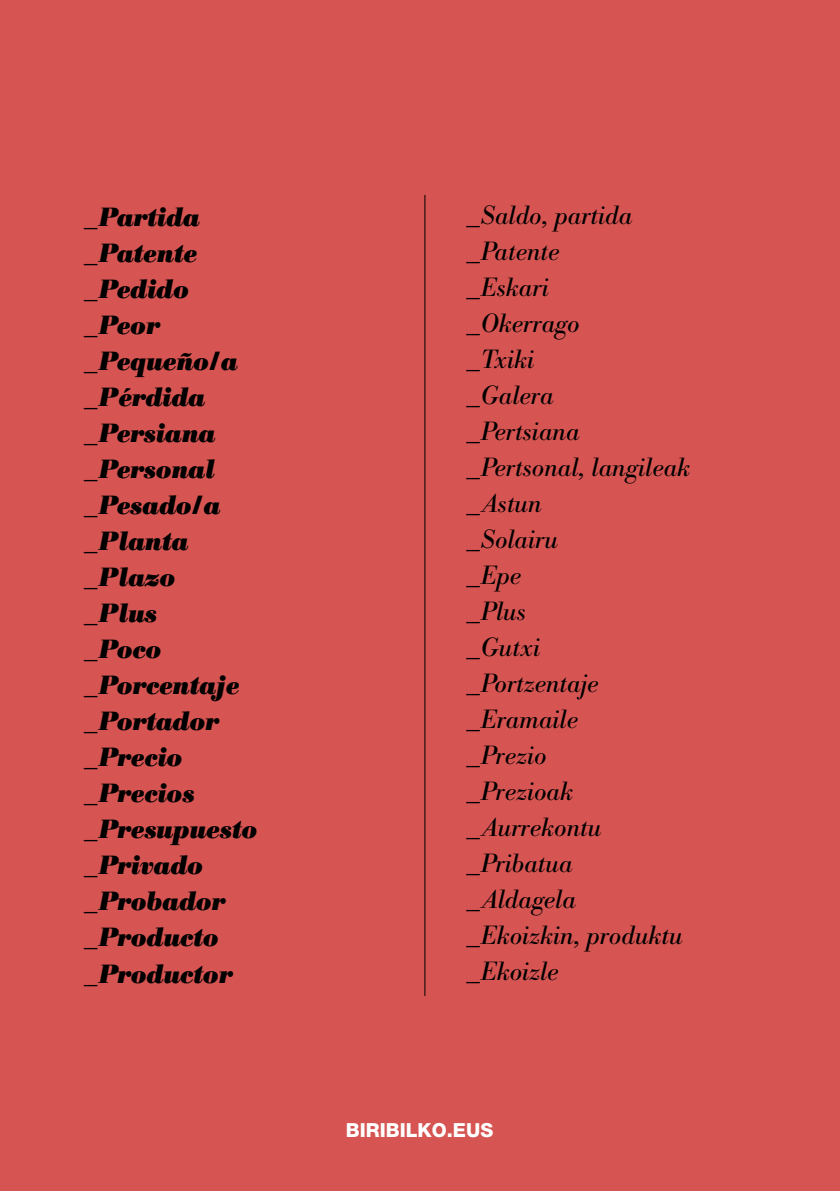
<style>
.page{position:relative;width:840px;height:1191px;background:#fff}
.page>*{position:absolute;margin:0;border:0;box-sizing:border-box;transform-origin:0 0}
.t1{font:italic 26px/36px "Bodoni BE";color:#000}
.t2{font:italic 700 26px/36px "Bodoni BE";color:#000}
.t3{font:800 19.4px "Helvetica Neue";color:#fff}
</style>
<div class="page">
<div style="left:0;top:0;width:839px;height:1191px;background:#d65452"></div>
<hr style="left:424px;top:195px;width:1px;height:801px;background:#000">
<p class="t2" style="left:86px;top:199px;width:173px">_Partida _Patente _Pedido _Peor _Pequeño/a _Pérdida _Persiana _Personal _Pesado/a _Planta _Plazo<br>_Plus<br>_Poco _Porcentaje _Portador _Precio _Precios _Presupuesto _Privado _Probador _Producto _Productor</p>
<p class="t1" style="left:467px;top:198px;width:224px">_Saldo, partida _Patente<br>_Eskari<br>_Okerrago<br>_Txiki<br>_Galera<br>_Pertsiana _Pertsonal, langileak _Astun<br>_Solairu<br>_Epe<br>_Plus<br>_Gutxi<br>_Portzentaje _Eramaile<br>_Prezio<br>_Prezioak _Aurrekontu _Pribatua<br>_Aldagela _Ekoizkin, produktu _Ekoizle</p>
<p class="t3" style="left:346px;top:1118px;width:149px">BIRIBILKO.EUS</p>
</div>
